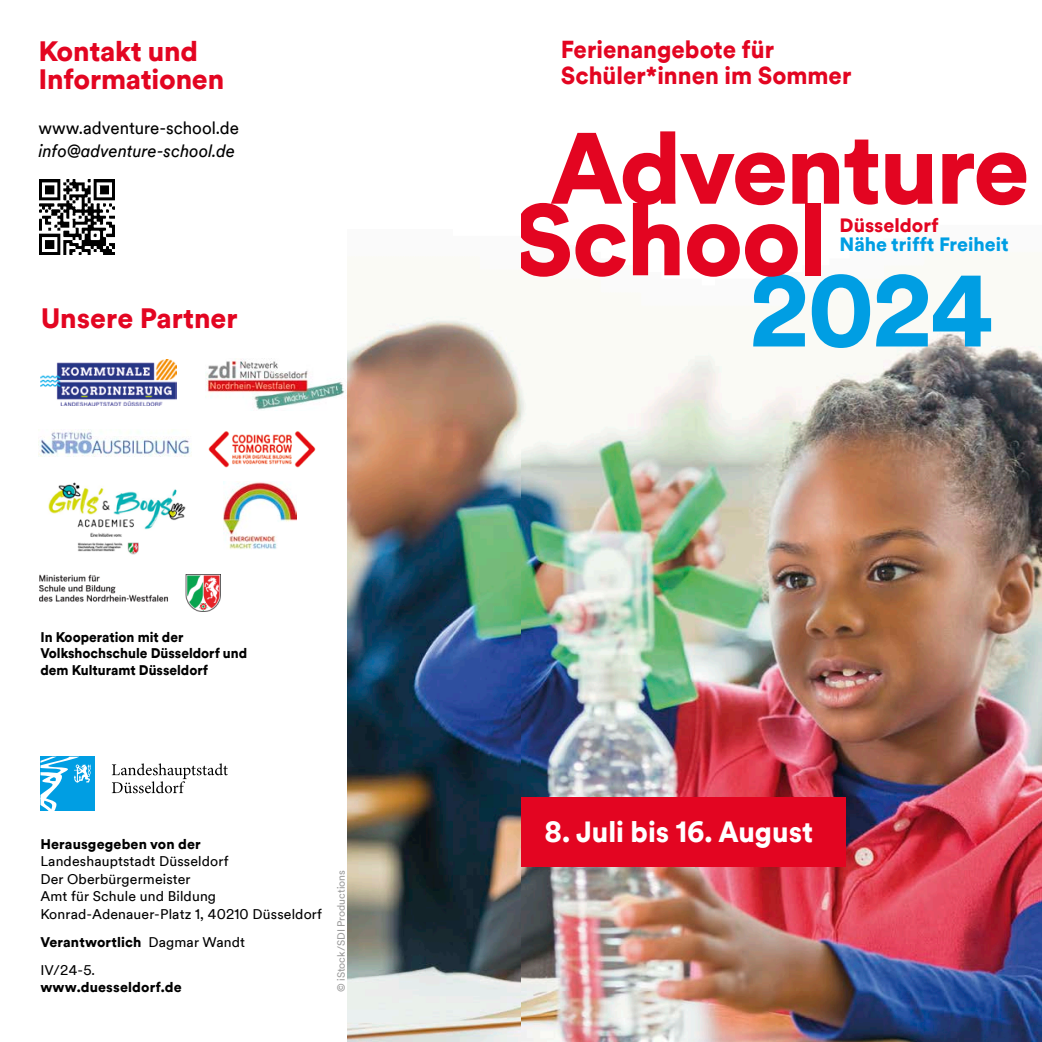
<style>
.page{position:relative;width:1042px;height:1042px;background:#fff}
.page>*{position:absolute;margin:0;border:0;box-sizing:border-box;transform-origin:0 0}
.t1{font:900 99.92px "Duesseldorf Circular TT";letter-spacing:-.025em;color:#e30521}
.t2{font:900 99.92px "Duesseldorf Circular TT";color:#009ee3}
.t3{font:900 29.22px "Duesseldorf Circular TT";color:#fff;scale:.96 1}
.Copy{font:900 28px "Duesseldorf Circular TT";letter-spacing:-.01em;color:#e30521}
.t4{font:900 24.5px/26.2px "Duesseldorf Circular TT";color:#e30521;scale:.96 1}
.t5{font:900 19.25px "Duesseldorf Circular TT";color:#009ee3}
.t6{font:900 19.25px "Duesseldorf Circular TT";color:#e30521}
.Copy-2{font:italic 17.5px "Duesseldorf Circular TT";color:#000;scale:.96 1}
.Copy-3{font:17.5px "Duesseldorf Circular TT";color:#000;scale:.96 1}
._10_Impressum_Fließtext{font:14px "Duesseldorf Circular TT";letter-spacing:.01em;color:#000}
.Subline_klein_grau_fett{font:900 14px/16.8px "Duesseldorf Circular TT";color:#000;scale:.96 1}
._10_Impressum_Subline{font:900 14px "Duesseldorf Circular TT";letter-spacing:.01em;color:#000}
._10_Impressum_Subline-2{font:14px "Duesseldorf Circular TT";color:#000}
.t7{font:10.5px "Duesseldorf Circular TT";color:#9c9c9c}
.s1{font-weight:400}
</style>
<div class="page">
<img style="left:521px;top:332px;width:521px;height:710px">
<div style="left:521px;top:797px;width:325px;height:70px;background:#e30521"></div>
<img style="left:40px;top:180px;width:74px;height:74px">
<img style="left:205px;top:358px;width:140px;height:52px">
<img style="left:41px;top:359px;width:136px;height:47px">
<img style="left:40px;top:575px;width:180px;height:37px">
<img style="left:38px;top:430px;width:153px;height:26px">
<img style="left:224px;top:482px;width:72px;height:67px">
<img style="left:48px;top:482px;width:138px;height:73px">
<img style="left:208px;top:431px;width:108px;height:37px">
<img style="left:348px;top:316px;width:173px;height:726px">
<div style="left:40px;top:756px;width:55px;height:55px;background:#009ee3"></div>
<svg style="left:40px;top:756px;width:51px;height:55px"></svg>
<svg style="left:112px;top:763px;width:116px;height:30px"></svg>
<p class="Copy" style="left:38px;top:31px;width:161px">Kontakt und</p>
<p class="Copy" style="left:38px;top:59px;width:187px">Informationen</p>
<p class="Copy-3" style="left:38px;top:116px;width:210px">www.adventure-school.de</p>
<p class="Copy-2" style="left:38px;top:139px;width:206px">info@adventure-school.de</p>
<p class="Copy" style="left:41px;top:298px;width:199px">Unsere Partner</p>
<p class="Subline_klein_grau_fett" style="left:40px;top:628px;width:217px">In Kooperation mit der<br>Volkshochschule Düsseldorf und dem Kulturamt Düsseldorf</p>
<p class="_10_Impressum_Subline" style="left:40px;top:834px;width:162px">Herausgegeben von der</p>
<p class="_10_Impressum_Fließtext" style="left:40px;top:852px;width:190px">Landeshauptstadt Düsseldorf</p>
<p class="_10_Impressum_Fließtext" style="left:40px;top:869px;width:152px">Der Oberbürgermeister</p>
<p class="_10_Impressum_Fließtext" style="left:40px;top:887px;width:177px">Amt für Schule und Bildung</p>
<p class="_10_Impressum_Fließtext" style="left:40px;top:904px;width:283px">Konrad-Adenauer-Platz 1, 40210 Düsseldorf</p>
<p class="_10_Impressum_Subline" style="left:40px;top:932px;width:206px">Verantwortlich <span class="s1">Dagmar Wandt</span></p>
<p class="_10_Impressum_Subline-2" style="left:40px;top:960px;width:56px">IV/24-5.</p>
<p class="_10_Impressum_Subline" style="left:40px;top:977px;width:143px">www.duesseldorf.de</p>
<p class="t7" style="left:334px;top:992px;width:124px;rotate:-90deg">© iStock/SDI Productions</p>
<p class="t4" style="left:561px;top:35px;width:304px">Ferienangebote für<br>Schüler*innen im Sommer</p>
<p class="t1" style="left:550px;top:99px;width:481px">Adventure</p>
<p class="t1" style="left:512px;top:170px;width:317px">School</p>
<p class="t6" style="left:839px;top:212px;width:101px">Düsseldorf</p>
<p class="t5" style="left:839px;top:231px;width:171px">Nähe trifft Freiheit</p>
<p class="t2" style="left:749px;top:242px;width:246px">2024</p>
<p class="t3" style="left:544px;top:811px;width:281px">8. Juli bis 16. August</p>
</div>
